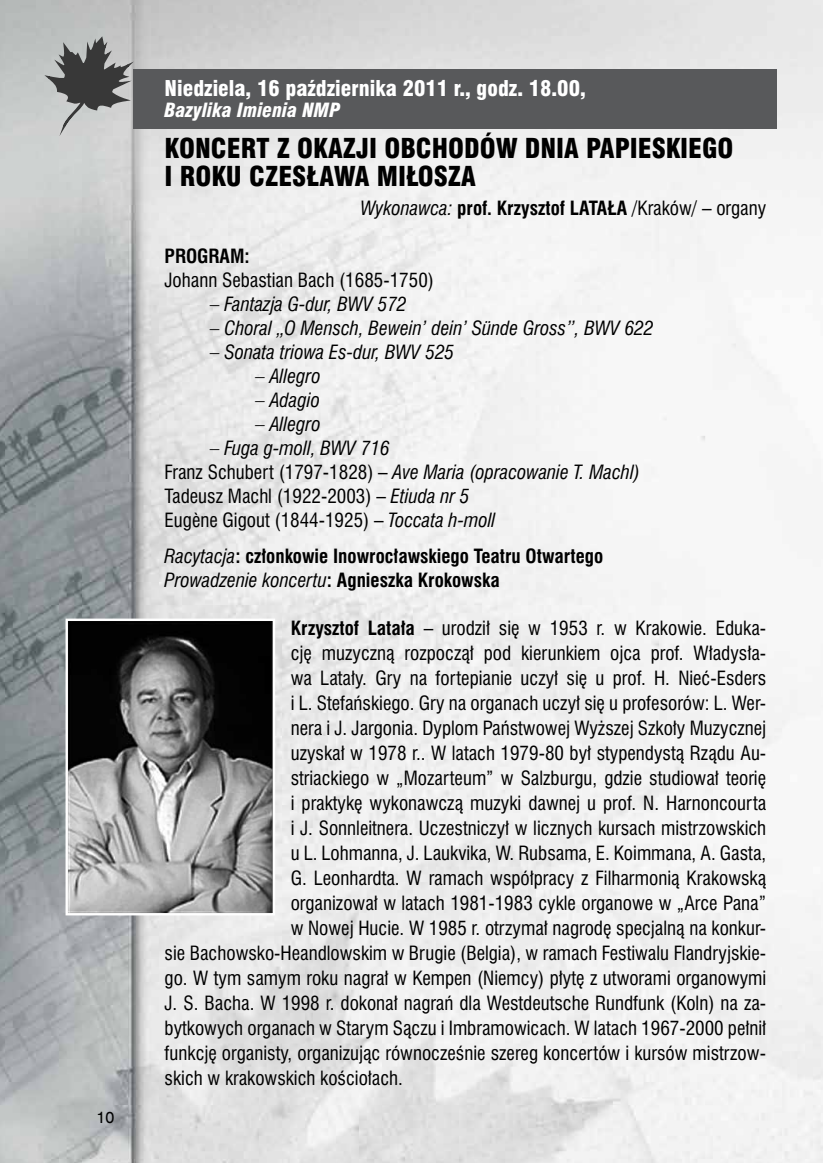
<style>
.page{position:relative;width:823px;height:1163px;background:#fff}
.page>*{position:absolute;margin:0;border:0;box-sizing:border-box;transform-origin:0 0}
.t1{font:25.2px/28.8px "Swis 721 Blk Cn PL";color:#000}
.t2{font:20px "Swis 721 Blk Cn PL";color:#fff}
.t3{font:18px/24px "Swis 721 Cn PL";color:#000}
.t4{font:700 18px/24px "Swis 721 Cn PL";color:#000}
.t5{font:italic 18px "Swis 721 Cn PL";color:#000}
.t6{font:italic 18px "Swis 721 Blk Cn PL";color:#fff}
.t7{font:16px "Switzerland";color:#000}
.s1{font-weight:400;font-style:italic}
.s2{font-weight:400}
.s3{font-style:italic}
.s4{font-weight:700}
</style>
<div class="page">
<img style="left:0;top:0;width:822px;height:1162px">
<div style="left:133px;top:69px;width:643px;height:59px;background:#58595b"></div>
<svg style="left:44px;top:35px;width:90px;height:101px;background:#949595"></svg>
<img style="left:68px;top:621px;width:204px;height:291px">
<div style="left:65px;top:618px;width:210px;height:297px;border:2px solid #fff"></div>
<p class="t7" style="left:96px;top:1107px;width:19px">10</p>
<p class="t2" style="left:164px;top:75px;width:422px">Niedziela, 16 października 2011 r., godz. 18.00,</p>
<p class="t6" style="left:164px;top:99px;width:177px">Bazylika Imienia NMP</p>
<h1 class="t1" style="left:164px;top:133px;width:570px">KONCERT Z OKAZJI OBCHODÓW DNIA PAPIESKIEGO<br>I ROKU CZESŁAWA MIŁOSZA</h1>
<p class="t4" style="left:360px;top:196px;width:407px"><span class="s1">Wykonawca:</span> prof. Krzysztof LATAŁA <span class="s2">/Kraków/ – organy</span></p>
<p class="t4" style="left:164px;top:244px;width:87px">PROGRAM:</p>
<p class="t3" style="left:164px;top:268px;width:271px">Johann Sebastian Bach (1685-1750)</p>
<p class="t5" style="left:210px;top:293px;width:198px">– Fantazja G-dur, BWV 572</p>
<p class="t5" style="left:210px;top:317px;width:444px">– Choral „O Mensch, Bewein’ dein’ Sünde Gross”, BWV 622</p>
<p class="t5" style="left:210px;top:341px;width:245px">– Sonata triowa Es-dur, BWV 525</p>
<p class="t5" style="left:255px;top:365px;width:67px">– Allegro</p>
<p class="t5" style="left:255px;top:389px;width:66px">– Adagio</p>
<p class="t5" style="left:255px;top:413px;width:67px">– Allegro</p>
<p class="t3" style="left:164px;top:436px;width:476px;text-indent:45px"><span class="s3">– Fuga g-moll, BWV 716<br></span>Franz Schubert (1797-1828) – <span class="s3">Ave Maria (opracowanie T. Machl)<br></span>Tadeusz Machl (1922-2003) – <span class="s3">Etiuda nr 5<br></span>Eugène Gigout (1844-1925) – <span class="s3">Toccata h-moll</span></p>
<p class="t4" style="left:164px;top:543px;width:440px"><span class="s1">Racytacja</span>: członkowie Inowrocławskiego Teatru Otwartego<br><span class="s1">Prowadzenie koncertu</span>: Agnieszka Krokowska</p>
<p class="t3" style="left:290px;top:615px;width:476px"><span class="s4">Krzysztof Latała</span> – urodził się w 1953 r. w Krakowie. Eduka-</p>
<p class="t3" style="left:290px;top:640px;width:476px">cję muzyczną rozpoczął pod kierunkiem ojca prof. Władysła-</p>
<p class="t3" style="left:290px;top:665px;width:476px">wa Latały. Gry na fortepianie uczył się u prof. H. Nieć-Esders</p>
<p class="t3" style="left:290px;top:690px;width:476px">i L. Stefańskiego. Gry na organach uczył się u profesorów: L. Wer-</p>
<p class="t3" style="left:290px;top:715px;width:476px">nera i J. Jargonia. Dyplom Państwowej Wyższej Szkoły Muzycznej</p>
<p class="t3" style="left:290px;top:740px;width:477px">uzyskał w 1978 r.. W latach 1979-80 był stypendystą Rządu Au-</p>
<p class="t3" style="left:290px;top:765px;width:476px">striackiego w „Mozarteum” w Salzburgu, gdzie studiował teorię</p>
<p class="t3" style="left:290px;top:790px;width:476px">i praktykę wykonawczą muzyki dawnej u prof. N. Harnoncourta</p>
<p class="t3" style="left:290px;top:815px;width:476px">i J. Sonnleitnera. Uczestniczył w licznych kursach mistrzowskich</p>
<p class="t3" style="left:290px;top:840px;width:477px">u L. Lohmanna, J. Laukvika, W. Rubsama, E. Koimmana, A. Gasta,</p>
<p class="t3" style="left:290px;top:865px;width:476px">G. Leonhardta. W ramach współpracy z Filharmonią Krakowską</p>
<p class="t3" style="left:290px;top:890px;width:476px">organizował w latach 1981-1983 cykle organowe w „Arce Pana”</p>
<p class="t3" style="left:290px;top:915px;width:476px">w Nowej Hucie. W 1985 r. otrzymał nagrodę specjalną na konkur-</p>
<p class="t3" style="left:164px;top:940px;width:602px">sie Bachowsko-Heandlowskim w Brugie (Belgia), w ramach Festiwalu Flandryjskie-</p>
<p class="t3" style="left:164px;top:965px;width:603px">go. W tym samym roku nagrał w Kempen (Niemcy) płytę z utworami organowymi</p>
<p class="t3" style="left:164px;top:990px;width:603px">J. S. Bacha. W 1998 r. dokonał nagrań dla Westdeutsche Rundfunk (Koln) na za-</p>
<p class="t3" style="left:164px;top:1015px;width:602px">bytkowych organach w Starym Sączu i Imbramowicach. W latach 1967-2000 pełnił</p>
<p class="t3" style="left:164px;top:1040px;width:602px">funkcję organisty, organizując równocześnie szereg koncertów i kursów mistrzow-</p>
<p class="t3" style="left:164px;top:1065px;width:240px">skich w krakowskich kościołach.</p>
</div>
